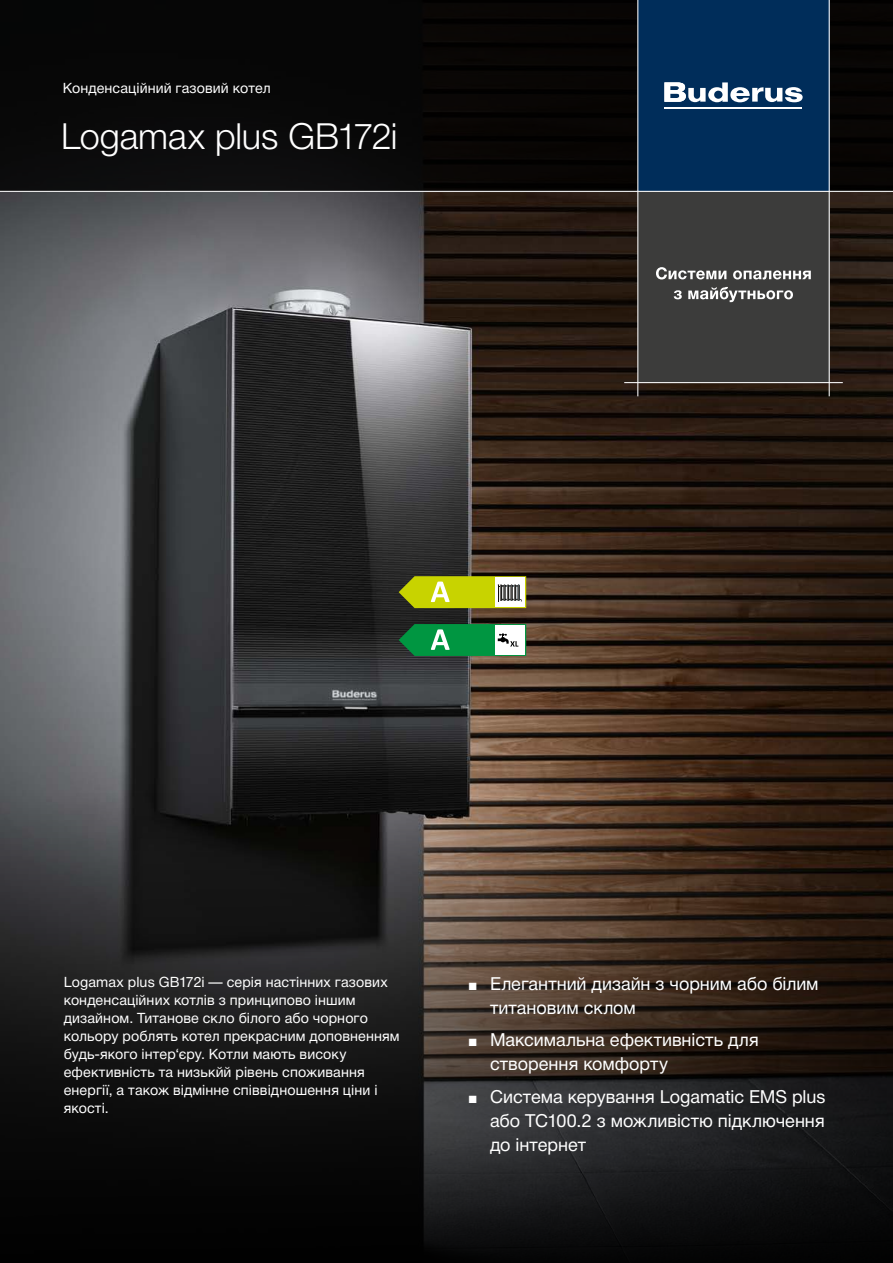
<style>
.page{position:relative;width:893px;height:1263px;background:#fff}
.page>*{position:absolute;margin:0;border:0;box-sizing:border-box;transform-origin:0 0}
.t1{font:300 36px "Helvetica Neue LT Pro";letter-spacing:-.005em;color:#fff}
.t2{font:18px/24px "Helvetica Neue Cyr";color:#fff}
.t3{font:14.25px/18px "Helvetica Neue Cyr";letter-spacing:.01em;color:#fff}
</style>
<div class="page">
<img style="left:0;top:192px;width:893px;height:601px">
<div style="left:0;top:0;width:893px;height:191px;background:#080606"></div>
<svg style="left:399px;top:576px;width:127px;height:32px"></svg>
<svg style="left:399px;top:624px;width:127px;height:32px"></svg>
<svg style="left:0;top:793px;width:893px;height:470px;background:#25201c"></svg>
<div style="left:638px;top:0;width:191px;height:191px;background:#002d5a"></div>
<hr style="left:664px;top:107px;width:138px;height:2px;background:#fff">
<svg style="left:664px;top:82px;width:139px;height:20px"></svg>
<div style="left:638px;top:191px;width:191px;height:192px;background:#3c3c3b"></div>
<hr style="left:637px;top:0;width:1px;height:396px;background:#fff">
<hr style="left:829px;top:0;width:1px;height:396px;background:#fff">
<hr style="left:624px;top:382px;width:219px;height:1px;background:#fff">
<svg style="left:674px;top:287px;width:119px;height:15px"></svg>
<svg style="left:656px;top:267px;width:155px;height:12px"></svg>
<hr style="left:0;top:191px;width:893px;height:1px;background:#fff">
<p class="t3" style="left:63px;top:79px;width:209px">Конденсаційний газовий котел</p>
<h1 class="t1" style="left:61px;top:114px;width:338px">Logamax plus GB172i</h1>
<p class="t3" style="left:64px;top:973px;width:337px">Logamax plus GB172i — серія настінних газових конденсаційних котлів з принципово іншим дизайном. Титанове скло білого або чорного кольору роблять котел прекрасним доповненням будь-якого інтер‘єру. Котли мають високу ефективність та низькйй рівень споживання енергії, а також відмінне співвідношення ціни і якості.</p>
<p class="t2" style="left:490px;top:972px;width:330px;text-indent:-21px">■ Елегантний дизайн з чорним або білим титановим склом</p>
<p class="t2" style="left:490px;top:1028px;width:270px;text-indent:-21px">■ Максимальна ефективність для створення комфорту</p>
<p class="t2" style="left:490px;top:1085px;width:337px;text-align:justify;text-indent:-21px">■ Cистема керування Logamatic EMS plus або TC100.2 з можливістю підключення до інтернет</p>
</div>
